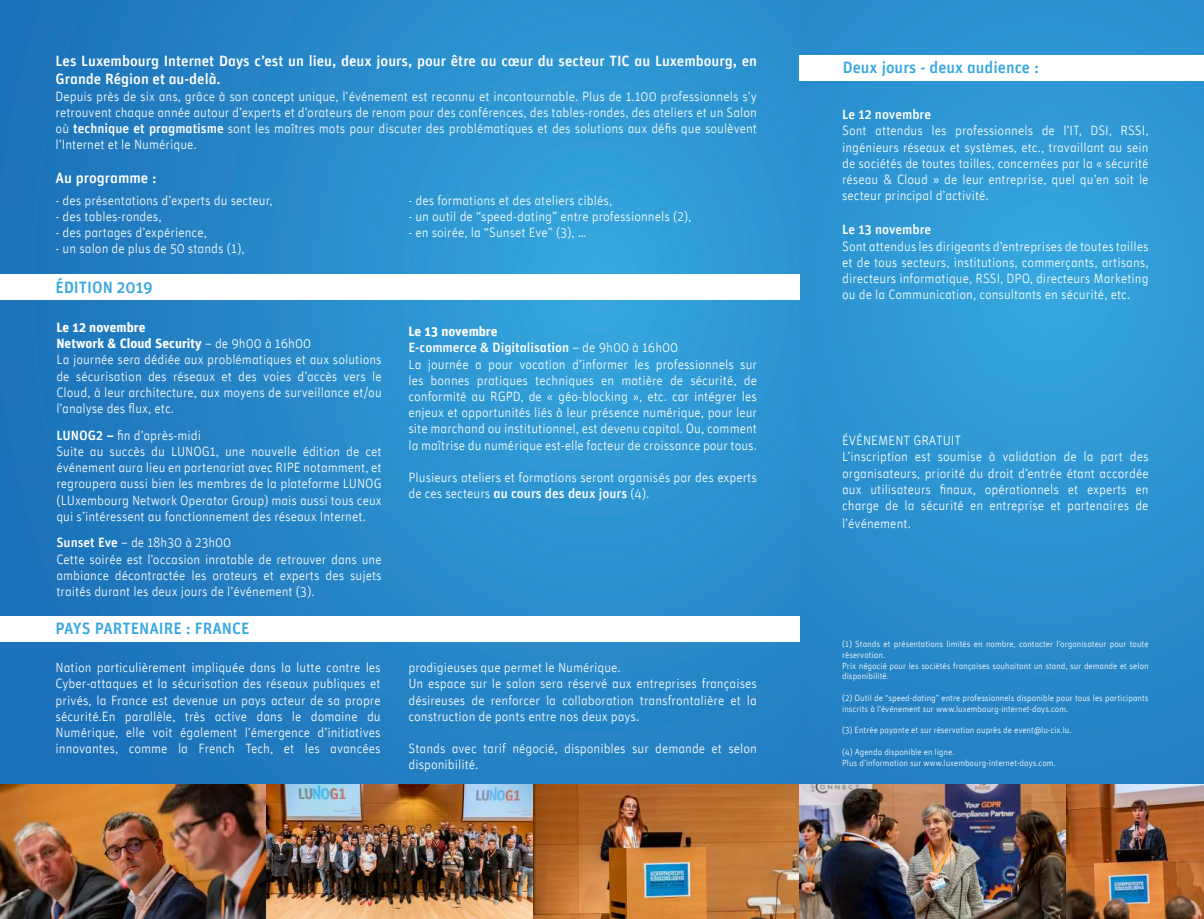
<style>
.page{position:relative;width:1204px;height:919px;background:#fff}
.page>*{position:absolute;margin:0;border:0;box-sizing:border-box;transform-origin:0 0}
.t1{font:16.5px "Unit Medium Alternate";color:#38a8df}
.t2{font:15px/18px "Unit Medium Alternate";color:#fff}
.t3{font:13.5px/16.2px "Unit Light Alternate";color:#fff;text-align:justify}
.t4{font:13.5px "Unit Medium Alternate";color:#fff}
.t5{font:13.5px/16.2px "Unit Bold Alternate";color:#fff}
.t6{font:9px/10.8px "Unit Light Alternate";color:#fff}
.s1{font-family:"Unit Medium Alternate"}
.s2{font-family:"Unit Light Alternate"}
</style>
<div class="page">
<img style="left:0;top:0;width:799px;height:784px">
<img style="left:799px;top:0;width:404px;height:784px">
<img style="left:0;top:784px;width:1203px;height:134px">
<div style="left:0;top:274px;width:799px;height:26px;background:#fff"></div>
<div style="left:0;top:616px;width:799px;height:25px;background:#fff"></div>
<div style="left:799px;top:55px;width:404px;height:26px;background:#fff"></div>
<p class="t2" style="left:56px;top:52px;width:703px">Les Luxembourg Internet Days c’est un lieu, deux jours, pour être au cœur du secteur TIC au Luxembourg, en<br>Grande Région et au-delà.</p>
<p class="t3" style="left:56px;top:88px;width:703px">Depuis près de six ans, grâce à son concept unique, l’événement est reconnu et incontournable. Plus de 1.100 professionnels s’y retrouvent chaque année autour d’experts et d’orateurs de renom pour des conférences, des tables-rondes, des ateliers et un Salon où <span class="s1">technique et pragmatisme</span> sont les maîtres mots pour discuter des problématiques et des solutions aux défis que soulèvent l’Internet et le Numérique.</p>
<p class="t2" style="left:56px;top:169px;width:103px">Au programme :</p>
<p class="t3" style="left:56px;top:192px;width:218px">- des présentations d’experts du secteur,</p>
<p class="t3" style="left:56px;top:208px;width:107px">- des tables-rondes,</p>
<p class="t3" style="left:56px;top:224px;width:153px">- des partages d’expérience,</p>
<p class="t3" style="left:56px;top:240px;width:190px">- un salon de plus de 50 stands (1),</p>
<p class="t1" style="left:56px;top:277px;width:99px">ÉDITION 2019</p>
<p class="t5" style="left:56px;top:320px;width:256px">Le 12 novembre<br>Network &amp; Cloud Security <span class="s2">– de 9h00 à 16h00</span></p>
<p class="t3" style="left:56px;top:351px;width:327px">La journée sera dédiée aux problématiques et aux solutions de sécurisation des réseaux et des voies d’accès vers le Cloud, à leur architecture, aux moyens de surveillance et/ou l’analyse des flux, etc.</p>
<p class="t3" style="left:56px;top:427px;width:327px;text-align:left"><span class="s1">LUNOG2 –</span> fin d’après-midi<br>Suite au succès du LUNOG1, une nouvelle édition de cet événement aura lieu en partenariat avec RIPE notamment, et regroupera aussi bien les membres de la plateforme LUNOG (LUxembourg Network Operator Group) mais aussi tous ceux qui s’intéressent au fonctionnement des réseaux Internet.</p>
<p class="t3" style="left:56px;top:534px;width:327px;text-align:left"><span class="s1">Sunset Eve</span> – de 18h30 à 23h00<br>Cette soirée est l’occasion inratable de retrouver dans une ambiance décontractée les orateurs et experts des sujets traités durant les deux jours de l’événement (3).</p>
<p class="t1" style="left:56px;top:618px;width:195px">PAYS PARTENAIRE : FRANCE</p>
<p class="t3" style="left:408px;top:192px;width:205px">- des formations et des ateliers ciblés,</p>
<p class="t3" style="left:408px;top:208px;width:284px">- un outil de “speed-dating” entre professionnels (2),</p>
<p class="t3" style="left:408px;top:224px;width:180px">- en soirée, la “Sunset Eve” (3), …</p>
<p class="t5" style="left:408px;top:324px;width:91px">Le 13 novembre</p>
<p class="t4" style="left:408px;top:340px;width:271px">E-commerce &amp; Digitalisation <span class="s2">– de 9h00 à 16h00</span></p>
<p class="t3" style="left:408px;top:355px;width:350px">La journée a pour vocation d’informer les professionnels sur les bonnes pratiques techniques en matière de sécurité, de conformité au RGPD, de « géo-blocking », etc. car intégrer les enjeux et opportunités liés à leur présence numérique, pour leur site marchand ou institutionnel, est devenu capital. Ou, comment la maîtrise du numérique est-elle facteur de croissance pour tous.</p>
<p class="t3" style="left:408px;top:469px;width:350px">Plusieurs ateliers et formations seront organisés par des experts</p>
<p class="t4" style="left:408px;top:485px;width:242px"><span class="s2">de ces secteurs</span> au cours des deux jours <span class="s2">(4).</span></p>
<p class="t3" style="left:56px;top:659px;width:327px">Nation particulièrement impliquée dans la lutte contre les Cyber-attaques et la sécurisation des réseaux publiques et privés, la France est devenue un pays acteur de sa propre sécurité.En parallèle, très active dans le domaine du Numérique, elle voit également l’émergence d’initiatives innovantes, comme la French Tech, et les avancées</p>
<p class="t3" style="left:408px;top:659px;width:350px;text-align:left">prodigieuses que permet le Numérique.<br>Un espace sur le salon sera réservé aux entreprises françaises désireuses de renforcer la collaboration transfrontalière et la construction de ponts entre nos deux pays.</p>
<p class="t3" style="left:408px;top:740px;width:350px">Stands avec tarif négocié, disponibles sur demande et selon disponibilité.</p>
<p class="t1" style="left:842px;top:58px;width:198px">Deux jours - deux audience :</p>
<p class="t4" style="left:842px;top:106px;width:90px">Le 12 novembre</p>
<p class="t3" style="left:842px;top:122px;width:308px">Sont attendus les professionnels de l’IT, DSI, RSSI, ingénieurs réseaux et systèmes, etc., travaillant au sein de sociétés de toutes tailles, concernées par la « sécurité réseau &amp; Cloud » de leur entreprise, quel qu’en soit le secteur principal d’activité.</p>
<p class="t4" style="left:842px;top:222px;width:91px">Le 13 novembre</p>
<p class="t3" style="left:842px;top:238px;width:308px">Sont attendus les dirigeants d’entreprises de toutes tailles et de tous secteurs, institutions, commerçants, artisans, directeurs informatique, RSSI, DPO, directeurs Marketing ou de la Communication, consultants en sécurité, etc.</p>
<p class="t3" style="left:842px;top:432px;width:308px;text-align:left">ÉVÉNEMENT GRATUIT<br>L’inscription est soumise à validation de la part des organisateurs, priorité du droit d’entrée étant accordée aux utilisateurs finaux, opérationnels et experts en charge de la sécurité en entreprise et partenaires de</p>
<p class="t3" style="left:842px;top:515px;width:70px">l’événement.</p>
<p class="t6" style="left:842px;top:638px;width:308px">(1) Stands et présentations limités en nombre, contacter l’organisateur pour toute réservation.<br>Prix négocié pour les sociétés françaises souhaitant un stand, sur demande et selon disponibilité.</p>
<p class="t6" style="left:842px;top:692px;width:308px">(2) Outil de “speed-dating” entre professionnels disponible pour tous les participants inscrits à l’événement sur www.luxembourg-internet-days.com.</p>
<p class="t6" style="left:842px;top:724px;width:231px">(3) Entrée payante et sur réservation auprès de event@lu-cix.lu.</p>
<p class="t6" style="left:842px;top:746px;width:215px">(4) Agenda disponible en ligne.<br>Plus d’information sur www.luxembourg-internet-days.com.</p>
</div>
